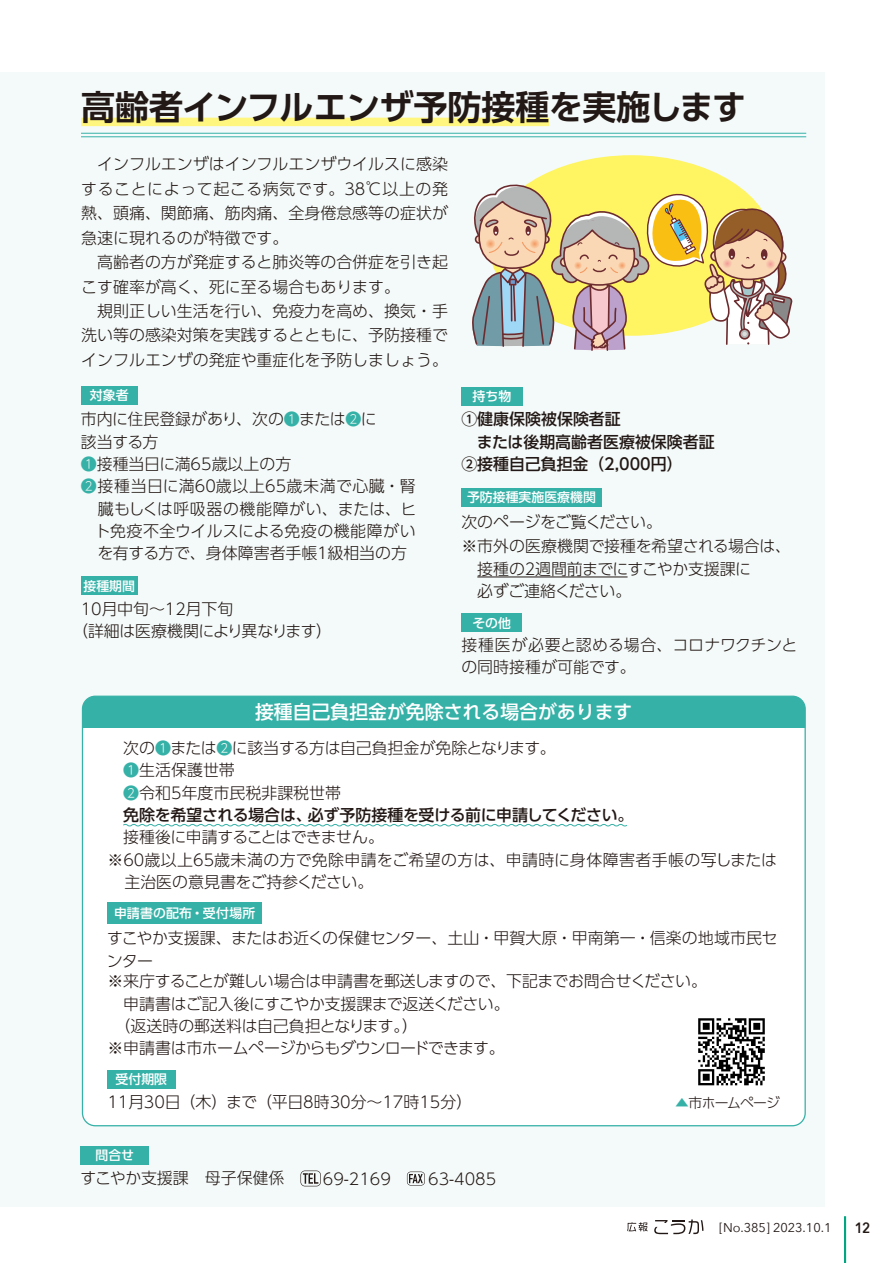
<style>
.page{position:relative;width:893px;height:1263px;background:#fff}
.page>*{position:absolute;margin:0;border:0;box-sizing:border-box;transform-origin:0 0}
.t1{font:700 34.05px "UD Shin Go Pr 6 N De";letter-spacing:-.015em;color:#221815}
.t2{font:500 18.9px "UD Shin Go Pr 6 N";color:#fff}
.t3{font:300 15.9px/24.5px "UD Shin Go Pr 6 N";color:#221815}
.t4{font:300 15.9px/22.4px "UD Shin Go Pr 6 N";letter-spacing:-.03em;color:#221815}
.t5{font:500 15.9px/22.4px "UD Shin Go Pr 6 N";color:#221815}
.t6{font:300 15.9px/24.8px "UD Shin Go Pr 6 N";letter-spacing:-.02em;color:#221815}
.t7{font:300 15.9px "UD Shin Go Pr 6 N";letter-spacing:-.035em;color:#221815}
.t8{font:300 15.9px "UD Shin Go Pr 6 N";letter-spacing:.025em;color:#221815}
.t9{font:500 15.9px "UD Shin Go Pr 6 N";letter-spacing:-.025em;color:#221815}
.t10{font:300 15.9px "UD Shin Go Pr 6 N";letter-spacing:.04em;color:#221815}
.t11{font:300 15.9px "UD Shin Go Pr 6 N";letter-spacing:.035em;color:#221815}
.t12{font:300 15.9px/22.4px "UD Shin Go Pr 6 N";letter-spacing:-.025em;color:#221815}
.t13{font:500 15.9px "UD Shin Go Pr 6 N";letter-spacing:-.02em;color:#221815}
.t14{font:600 14.85px "Avenir Next";color:#221815;scale:.9 1}
.t15{font:300 13.8px "UD Shin Go Pr 6 N";letter-spacing:-.065em;color:#221815}
.t16{font:500 12.9px "UD Shin Go Pr 6 N";color:#fff}
.t17{font:12.75px "Avenir Next";color:#221815}
.s1{color:#36b1a7}
</style>
<div class="page">
<div style="left:0;top:72px;width:825px;height:1134px;background:#f4faf9"></div>
<div style="left:82px;top:696px;width:723px;height:430px;background:#fff;border-radius:13px"></div>
<div style="left:82px;top:696px;width:723px;height:32px;background:#36b1a7"></div>
<hr style="left:81px;top:133px;width:725px;height:1px;background:#36b1a7">
<hr style="left:81px;top:136px;width:725px;height:1px;background:#36b1a7">
<div style="left:81px;top:118px;width:468px;height:8px;background:#fff67f"></div>
<svg style="left:300px;top:1170px;width:21px;height:16px"></svg>
<svg style="left:407px;top:1171px;width:18px;height:14px"></svg>
<div style="left:81px;top:1146px;width:68px;height:18px;background:#36b1a7"></div>
<div style="left:81px;top:386px;width:57px;height:19px;background:#36b1a7"></div>
<div style="left:81px;top:576px;width:57px;height:19px;background:#36b1a7"></div>
<div style="left:461px;top:387px;width:61px;height:19px;background:#36b1a7"></div>
<div style="left:107px;top:1070px;width:68px;height:19px;background:#36b1a7"></div>
<div style="left:107px;top:903px;width:155px;height:21px;background:#36b1a7"></div>
<div style="left:461px;top:613px;width:61px;height:19px;background:#36b1a7"></div>
<div style="left:461px;top:488px;width:141px;height:19px;background:#36b1a7"></div>
<hr style="left:477px;top:576px;width:151px;height:1px;background:#221815">
<div style="left:489px;top:155px;width:285px;height:181px;background:#fff462;border-radius:50%"></div>
<svg style="left:472px;top:179px;width:321px;height:171px"></svg>
<svg style="left:123px;top:824px;width:505px;height:3px"></svg>
<img style="left:698px;top:1018px;width:67px;height:68px">
<hr style="left:844px;top:1216px;width:2px;height:47px;background:#00a682">
<svg style="left:654px;top:1219px;width:49px;height:15px"></svg>
<svg style="left:627px;top:1222px;width:21px;height:9px"></svg>
<h1 class="t1" style="left:81px;top:79px;width:666px">高齢者インフルエンザ予防接種を実施します</h1>
<p class="t3" style="left:81px;top:151px;width:368px">　インフルエンザはインフルエンザウイルスに感染することによって起こる病気です。38℃以上の発熱、頭痛、関節痛、筋肉痛、全身倦怠感等の症状が急速に現れるのが特徴です。<br>　高齢者の方が発症すると肺炎等の合併症を引き起こす確率が高く、死に至る場合もあります。<br>　規則正しい生活を行い、免疫力を高め、換気・手洗い等の感染対策を実践するとともに、予防接種でインフルエンザの発症や重症化を予防しましょう。</p>
<p class="t16" style="left:90px;top:385px;width:40px">対象者</p>
<p class="t3" style="left:81px;top:407px;width:297px">市内に住民登録があり、次の<span class="s1">❶</span>または<span class="s1">❷</span>に</p>
<p class="t3" style="left:81px;top:429px;width:79px">該当する方</p>
<p class="t3" style="left:81px;top:451px;width:212px"><span class="s1">❶</span>接種当日に満65歳以上の方</p>
<p class="t8" style="left:81px;top:473px;width:336px"><span class="s1">❷</span>接種当日に満60歳以上65歳未満で心臓・腎</p>
<p class="t10" style="left:98px;top:496px;width:320px">臓もしくは呼吸器の機能障がい、または、ヒ</p>
<p class="t11" style="left:95px;top:518px;width:322px">ト免疫不全ウイルスによる免疫の機能障がい</p>
<p class="t3" style="left:327px;top:541px;width:81px">級相当の方</p>
<p class="t3" style="left:97px;top:541px;width:222px">を有する方で、身体障害者手帳</p>
<p class="t16" style="left:83px;top:575px;width:53px">接種期間</p>
<p class="t3" style="left:72px;top:597px;width:262px;line-height:22.4px;text-indent:9px">10月中旬～12月下旬<br>（詳細は医療機関により異なります(</p>
<p class="t3" style="left:314px;top:541px;width:17px">１</p>
<p class="t16" style="left:473px;top:386px;width:40px">持ち物</p>
<p class="t5" style="left:461px;top:408px;width:255px">①健康保険被保険者証<br>　または後期高齢者医療被保険者証<br>②接種自己負担金（2,000円(</p>
<p class="t16" style="left:467px;top:487px;width:130px">予防接種実施医療機関</p>
<p class="t6" style="left:461px;top:508px;width:331px">次のページをご覧ください。<br>※市外の医療機関で接種を希望される場合は、</p>
<p class="t7" style="left:535px;top:556px;width:218px">週間前までにすこやか支援課に</p>
<p class="t12" style="left:461px;top:557px;width:172px;text-indent:16px">接種の<br>　必ずご連絡ください。</p>
<p class="t3" style="left:522px;top:556px;width:17px">２</p>
<p class="t16" style="left:472px;top:612px;width:40px">その他</p>
<p class="t3" style="left:461px;top:633px;width:337px;line-height:22.4px">接種医が必要と認める場合、コロナワクチンとの同時接種が可能です。</p>
<p class="t2" style="left:255px;top:696px;width:379px">接種自己負担金が免除される場合があります</p>
<p class="t4" style="left:107px;top:736px;width:450px">　次の<span class="s1">❶</span>または<span class="s1">❷</span>に該当する方は自己負担金が免除となります。</p>
<p class="t3" style="left:107px;top:757px;width:129px"><span class="s1">　❶</span>生活保護世帯</p>
<p class="t3" style="left:107px;top:780px;width:235px"><span class="s1">　❷</span>令和5年度市民税非課税世帯</p>
<p class="t9" style="left:308px;top:802px;width:327px">必ず予防接種を受ける前に申請してください。</p>
<p class="t13" style="left:123px;top:802px;width:190px">免除を希望される場合は、</p>
<p class="t7" style="left:123px;top:824px;width:262px">接種後に申請することはできません。</p>
<p class="t3" style="left:124px;top:848px;width:654px;line-height:22.4px;text-indent:-17px">※60歳以上65歳未満の方で免除申請をご希望の方は、申請時に身体障害者手帳の写しまたは主治医の意見書をご持参ください。</p>
<p class="t16" style="left:114px;top:903px;width:143px">申請書の配布・受付場所</p>
<p class="t3" style="left:107px;top:926px;width:672px;line-height:22.4px">すこやか支援課、またはお近くの保健センター、土山・甲賀大原・甲南第一・信楽の地域市民センター</p>
<p class="t4" style="left:107px;top:969px;width:601px">※来庁することが難しい場合は申請書を郵送しますので、下記までお問合せください。　申請書はご記入後にすこやか支援課まで返送ください。<br>　（返送時の郵送料は自己負担となります (。<br>※申請書は市ホームページからもダウンロードできます。</p>
<p class="t16" style="left:116px;top:1069px;width:53px">受付期限</p>
<p class="t3" style="left:107px;top:1089px;width:366px">11月30日（木）まで（平日8時30分～17時15分(</p>
<p class="t16" style="left:95px;top:1144px;width:40px">問合せ</p>
<p class="t3" style="left:81px;top:1166px;width:205px">すこやか支援課　母子保健係</p>
<p class="t3" style="left:323px;top:1166px;width:70px">69-2169</p>
<p class="t3" style="left:428px;top:1166px;width:70px">63-4085</p>
<p class="t15" style="left:675px;top:1092px;width:106px"><span class="s1">▲</span>市ホームページ</p>
<p class="t17" style="left:719px;top:1217px;width:114px">[No.385[ 2023.10.1</p>
<p class="t14" style="left:855px;top:1214px;width:19px">12</p>
</div>
